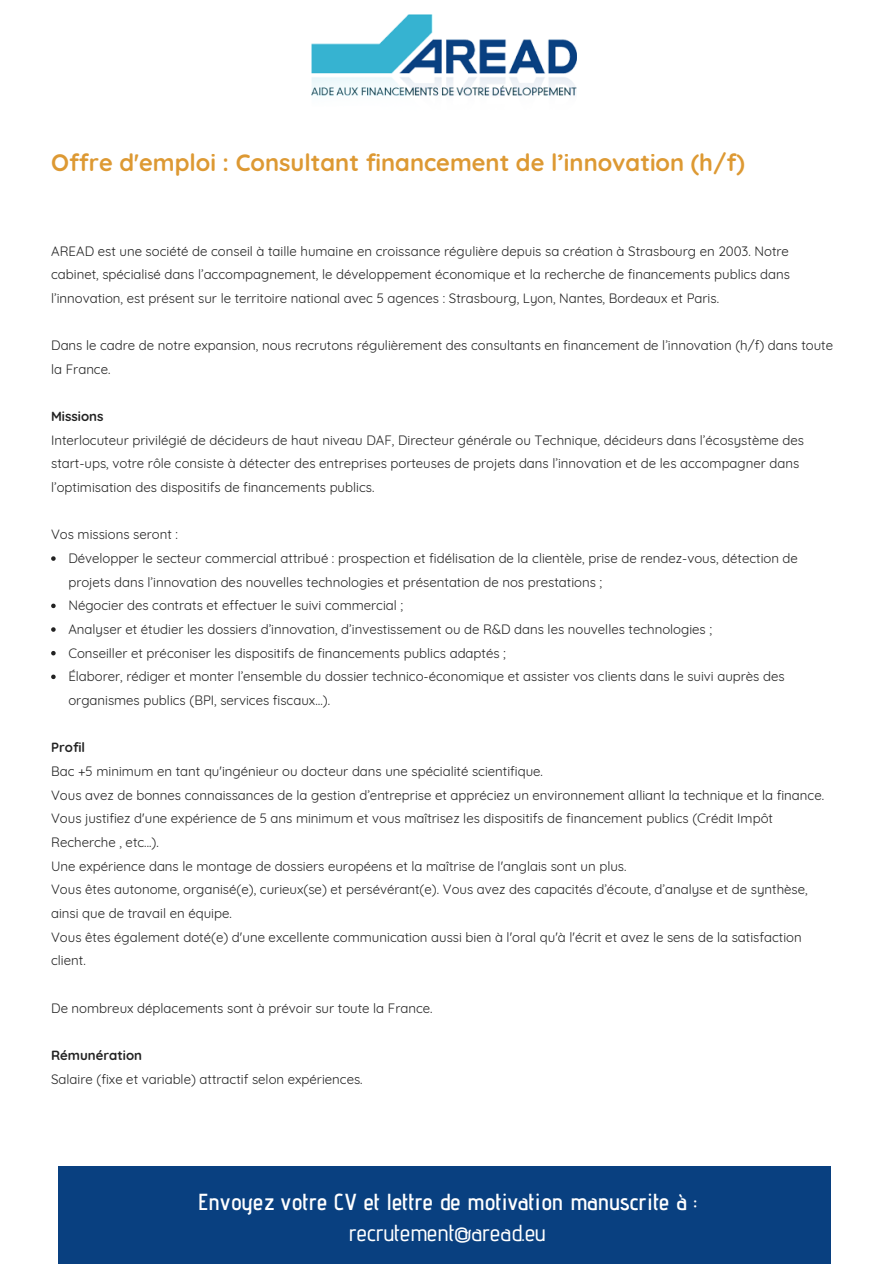
<style>
.page{position:relative;width:894px;height:1264px;background:#fff}
.page>*{position:absolute;margin:0;border:0;box-sizing:border-box;transform-origin:0 0}
.t1{font:700 23.7px "Quicksand";color:#d93}
.t2{font:600 23.25px "Advent Pro";color:#fff}
.t3{font:500 23.25px "Advent Pro";color:#fff}
.t4{font:13.2px/23.7px "Quicksand";color:#222}
.t5{font:700 13.2px "Quicksand";color:#222}
</style>
<div class="page">
<svg style="left:51px;top:556px;width:5px;height:5px"></svg>
<svg style="left:51px;top:603px;width:5px;height:5px"></svg>
<svg style="left:51px;top:627px;width:5px;height:4px"></svg>
<svg style="left:51px;top:651px;width:5px;height:4px"></svg>
<svg style="left:51px;top:674px;width:5px;height:5px"></svg>
<div style="left:782px;top:1166px;width:48px;height:97px;background:#094080"></div>
<div style="left:91px;top:1166px;width:722px;height:97px;background:#094080"></div>
<div style="left:58px;top:1166px;width:48px;height:97px;background:#094080"></div>
<img style="left:312px;top:15px;width:264px;height:81px">
<h1 class="t1" style="left:51px;top:147px;width:695px">Offre d'emploi : Consultant financement de l’innovation (h/f)</h1>
<p class="t4" style="left:51px;top:239px;width:740px;text-align:justify">AREAD est une société de conseil à taille humaine en croissance régulière depuis sa création à Strasbourg en 2003. Notre cabinet, spécialisé dans l’accompagnement, le développement économique et la recherche de financements publics dans l’innovation, est présent sur le territoire national avec 5 agences : Strasbourg, Lyon, Nantes, Bordeaux et Paris.</p>
<p class="t4" style="left:51px;top:333px;width:783px">Dans le cadre de notre expansion, nous recrutons régulièrement des consultants en financement de l’innovation (h/f) dans toute la France.</p>
<p class="t5" style="left:51px;top:408px;width:54px">Missions</p>
<p class="t4" style="left:51px;top:428px;width:754px">Interlocuteur privilégié de décideurs de haut niveau DAF, Directeur générale ou Technique, décideurs dans l’écosystème des start-ups, votre rôle consiste à détecter des entreprises porteuses de projets dans l’innovation et de les accompagner dans l’optimisation des dispositifs de financements publics.</p>
<p class="t4" style="left:51px;top:522px;width:128px">Vos missions seront :</p>
<p class="t4" style="left:68px;top:546px;width:731px">Développer le secteur commercial attribué : prospection et fidélisation de la clientèle, prise de rendez-vous, détection de projets dans l’innovation des nouvelles technologies et présentation de nos prestations ;<br>Négocier des contrats et effectuer le suivi commercial ;<br>Analyser et étudier les dossiers d’innovation, d’investissement ou de R&amp;D dans les nouvelles technologies ;<br>Conseiller et préconiser les dispositifs de financements publics adaptés ;<br>Élaborer, rédiger et monter l’ensemble du dossier technico-économique et assister vos clients dans le suivi auprès des organismes publics (BPI, services fiscaux…).</p>
<p class="t5" style="left:51px;top:739px;width:36px">Profil</p>
<p class="t4" style="left:51px;top:759px;width:774px">Bac +5 minimum en tant qu'ingénieur ou docteur dans une spécialité scientifique.<br>Vous avez de bonnes connaissances de la gestion d’entreprise et appréciez un environnement alliant la technique et la finance.<br>Vous justifiez d'une expérience de 5 ans minimum et vous maîtrisez les dispositifs de financement publics (Crédit Impôt Recherche , etc...).<br>Une expérience dans le montage de dossiers européens et la maîtrise de l'anglais sont un plus.<br>Vous êtes autonome, organisé(e), curieux(se) et persévérant(e). Vous avez des capacités d’écoute, d’analyse et de synthèse, ainsi que de travail en équipe.<br>Vous êtes également doté(e) d'une excellente communication aussi bien à l'oral qu'à l'écrit et avez le sens de la satisfaction client.</p>
<p class="t4" style="left:51px;top:995px;width:383px">De nombreux déplacements sont à prévoir sur toute la France.</p>
<p class="t5" style="left:51px;top:1046px;width:92px">Rémunération</p>
<p class="t4" style="left:51px;top:1066px;width:313px">Salaire (fixe et variable) attractif selon expériences.</p>
<h2 class="t2" style="left:198px;top:1187px;width:500px">Envoyez votre CV et lettre de motivation manuscrite à :</h2>
<h2 class="t3" style="left:349px;top:1218px;width:198px">recrutement@aread.eu</h2>
</div>
